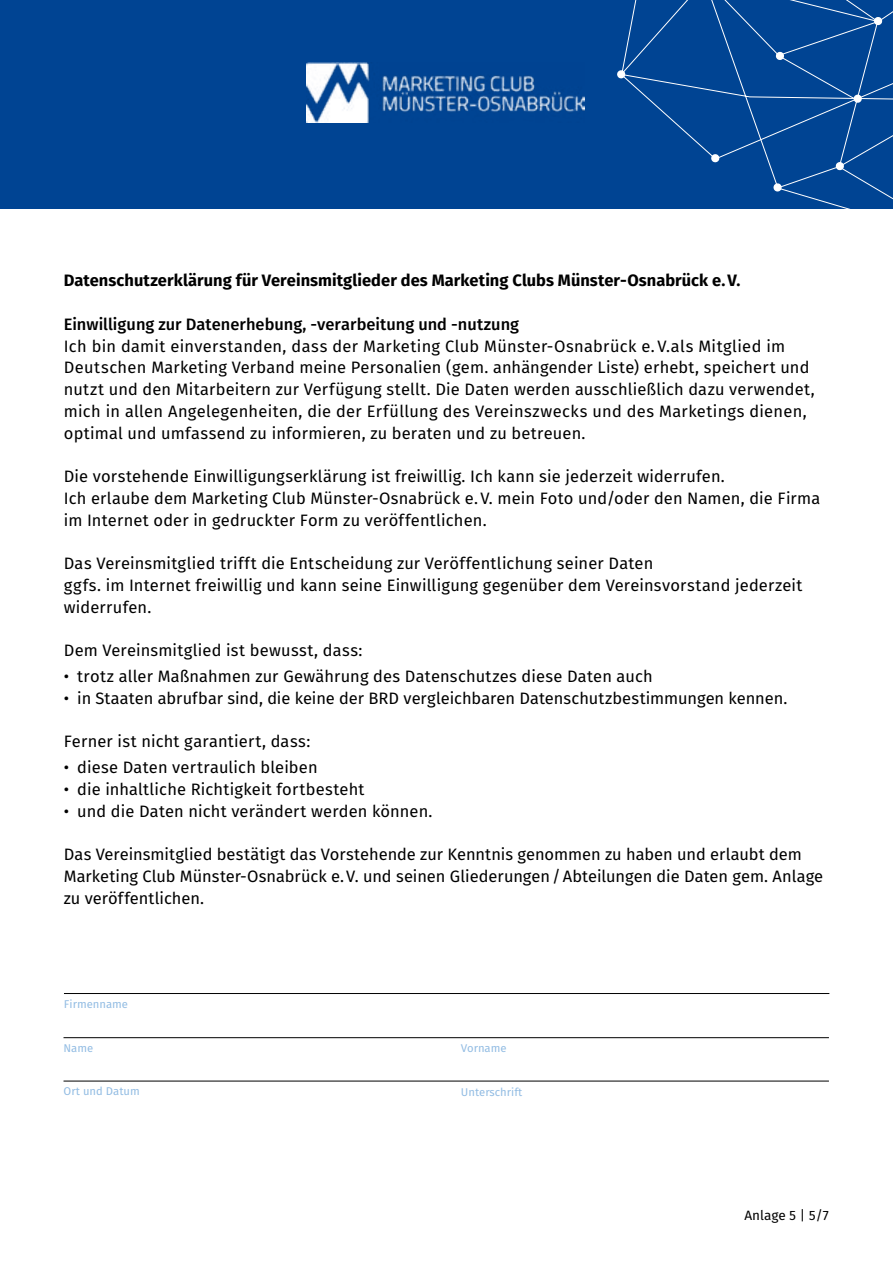
<style>
.page{position:relative;width:893px;height:1263px;background:#fff}
.page>*{position:absolute;margin:0;border:0;box-sizing:border-box;transform-origin:0 0}
.t1{font:16.5px/21.8px "Fira Sans";letter-spacing:.01em;color:#000}
.t2{font:700 16.5px "Fira Sans";letter-spacing:.005em;color:#000}
.t3{font:500 16.5px "Fira Sans";color:#000}
.t4{font:13.5px "Fira Sans OT";color:#000}
.t5{font:11.25px "Fira Sans OT";color:#92bce3}
</style>
<div class="page">
<div style="left:0;top:0;width:893px;height:208px;background:#004493"></div>
<svg style="left:620px;top:0;width:273px;height:209px"></svg>
<hr style="left:64px;top:1037px;width:765px;height:1px;background:#000">
<hr style="left:64px;top:1081px;width:765px;height:1px;background:#000">
<hr style="left:64px;top:993px;width:765px;height:1px;background:#000">
<img style="left:306px;top:63px;width:279px;height:59px">
<p class="t2" style="left:64px;top:267px;width:678px">Datenschutzerklärung für Vereinsmitglieder des Marketing Clubs Münster-Osnabrück e.V.</p>
<p class="t3" style="left:64px;top:311px;width:457px">Einwilligung zur Datenerhebung, -verarbeitung und -nutzung</p>
<p class="t1" style="left:64px;top:334px;width:752px">Ich bin damit einverstanden, dass der Marketing Club Münster-Osnabrück e. V.als Mitglied im Deutschen Marketing Verband meine Personalien (gem. anhängender Liste) erhebt, speichert und nutzt und den Mitarbeitern zur Verfügung stellt. Die Daten werden ausschließlich dazu verwendet, mich in allen Angelegenheiten, die der Erfüllung des Vereinszwecks und des Marketings dienen, optimal und umfassend zu informieren, zu beraten und zu betreuen.</p>
<p class="t1" style="left:64px;top:465px;width:758px">Die vorstehende Einwilligungserklärung ist freiwillig. Ich kann sie jederzeit widerrufen.<br>Ich erlaube dem Marketing Club Münster-Osnabrück e. V. mein Foto und/oder den Namen, die Firma im Internet oder in gedruckter Form zu veröffentlichen.</p>
<p class="t1" style="left:64px;top:552px;width:740px">Das Vereinsmitglied trifft die Entscheidung zur Veröffentlichung seiner Daten<br>ggfs. im Internet freiwillig und kann seine Einwilligung gegenüber dem Vereinsvorstand jederzeit widerrufen.</p>
<p class="t1" style="left:64px;top:639px;width:300px">Dem Vereinsmitglied ist bewusst, dass:</p>
<p class="t1" style="left:64px;top:665px;width:590px">• trotz aller Maßnahmen zur Gewährung des Datenschutzes diese Daten auch</p>
<p class="t1" style="left:64px;top:687px;width:725px">• in Staaten abrufbar sind, die keine der BRD vergleichbaren Datenschutzbestimmungen kennen.</p>
<p class="t1" style="left:64px;top:730px;width:248px">Ferner ist nicht garantiert, dass:</p>
<p class="t1" style="left:64px;top:756px;width:255px">• diese Daten vertraulich bleiben</p>
<p class="t1" style="left:64px;top:778px;width:302px">• die inhaltliche Richtigkeit fortbesteht</p>
<p class="t1" style="left:64px;top:800px;width:370px">• und die Daten nicht verändert werden können.</p>
<p class="t1" style="left:64px;top:843px;width:761px">Das Vereinsmitglied bestätigt das Vorstehende zur Kenntnis genommen zu haben und erlaubt dem<br>Marketing Club Münster-Osnabrück e.V. und seinen Gliederungen/Abteilungen die Daten gem. Anlage zu veröffentlichen.</p>
<p class="t5" style="left:64px;top:996px;width:66px">Firmenname</p>
<p class="t5" style="left:64px;top:1040px;width:31px">Name</p>
<p class="t5" style="left:64px;top:1083px;width:78px">Ort und Datum</p>
<p class="t5" style="left:461px;top:1040px;width:47px">Vorname</p>
<p class="t5" style="left:461px;top:1084px;width:63px">Unterschrift</p>
<p class="t4" style="left:744px;top:1206px;width:86px">Anlage 5 | 5/7</p>
</div>
